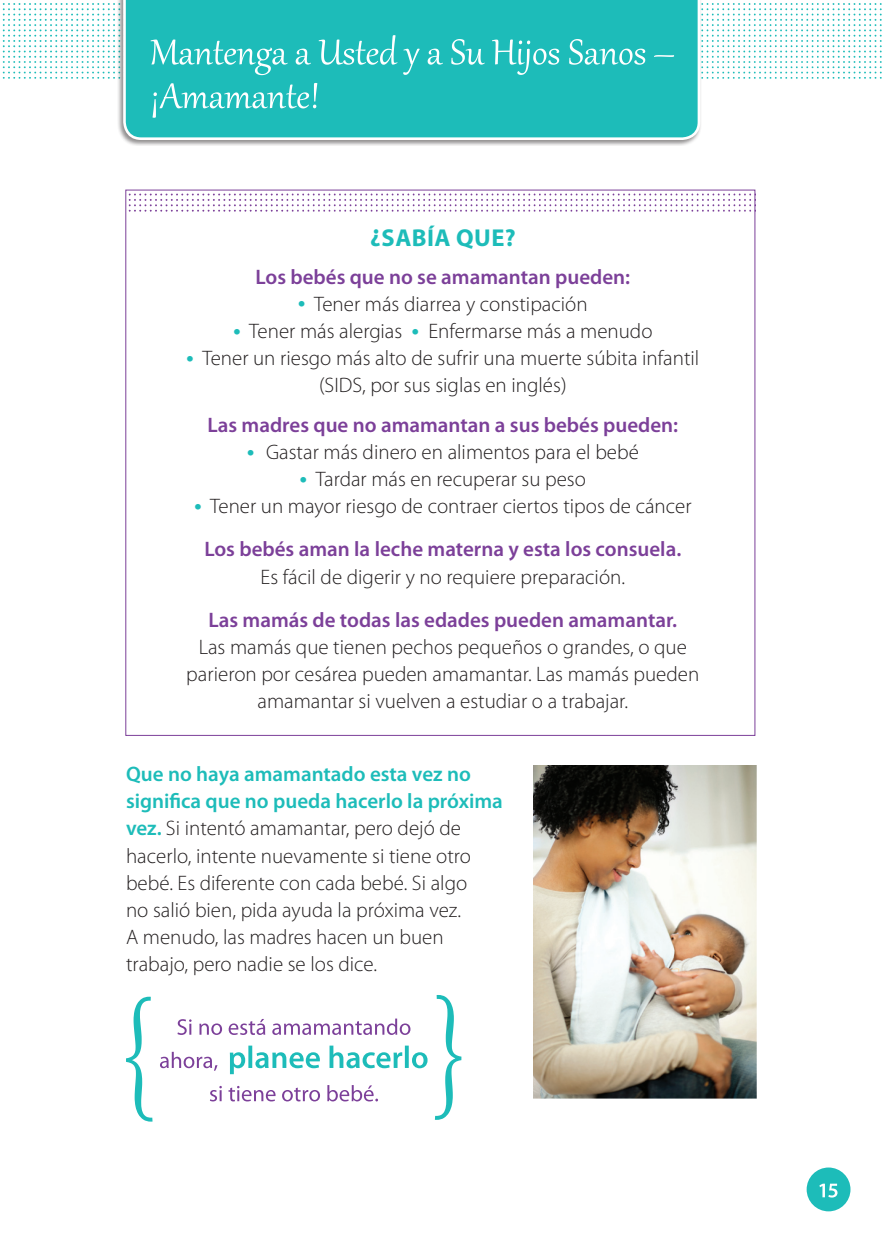
<style>
.page{position:relative;width:882px;height:1260px;background:#fff}
.page>*{position:absolute;margin:0;border:0;box-sizing:border-box;transform-origin:0 0}
.t1{font:700 24.5px "Myriad Pro";letter-spacing:.02em;color:#1dbcb9}
.Minion_body_PP{font:300 21px/27.1px "Myriad Pro";color:#231f20;text-align:center}
.t2{font:600 21px/27.1px "Myriad Pro";color:#7c4099;text-align:center}
.s1{font-size:31.5px;color:#1dbcb9}
.s2{font-weight:300;color:#231f20}
.s3{font-weight:600;color:#7c4099}
.s4{font-weight:600;color:#1dbcb9}
</style>
<div class="page">
<img style="left:2px;top:3px;width:880px;height:76px">
<img style="left:534px;top:765px;width:222px;height:333px">
<div style="left:807px;top:1168px;width:43px;height:43px;background:#1dbcb9;border-radius:50%"></div>
<svg style="left:819px;top:1184px;width:19px;height:14px"></svg>
<img style="left:128px;top:193px;width:627px;height:21px">
<div style="left:117px;top:0;width:585px;height:146px;background:#231f20;opacity:.5"></div>
<div style="left:122px;top:0;width:580px;height:141px;background:#1dbcb9"></div>
<svg style="left:153px;top:83px;width:164px;height:35px;background:#42c7c4"></svg>
<svg style="left:151px;top:35px;width:523px;height:40px;background:#3bc4c2"></svg>
<svg style="left:210px;top:1085px;width:168px;height:16px"></svg>
<svg style="left:230px;top:1046px;width:198px;height:28px"></svg>
<svg style="left:160px;top:1052px;width:57px;height:19px"></svg>
<svg style="left:177px;top:1019px;width:233px;height:16px"></svg>
<svg style="left:126px;top:997px;width:27px;height:125px"></svg>
<svg style="left:435px;top:995px;width:26px;height:125px"></svg>
<p class="t1" style="left:370px;top:222px;width:147px">¿SABÍA QUE?</p>
<p class="t2" style="left:255px;top:262px;width:376px">Los bebés que no se amamantan pueden:</p>
<p class="Minion_body_PP" style="left:298px;top:290px;width:291px"><span class="s1">•</span> Tener más diarrea y constipación</p>
<p class="Minion_body_PP" style="left:233px;top:317px;width:421px"><span class="s1">•</span> Tener más alergias <span class="s1">•</span> Enfermarse más a menudo</p>
<p class="Minion_body_PP" style="left:186px;top:344px;width:515px"><span class="s1">•</span> Tener un riesgo más alto de sufrir una muerte súbita infantil (SIDS, por sus siglas en inglés)</p>
<p class="t2" style="left:207px;top:411px;width:472px">Las madres que no amamantan a sus bebés pueden:</p>
<p class="Minion_body_PP" style="left:247px;top:438px;width:394px"><span class="s1">•</span> Gastar más dinero en alimentos para el bebé</p>
<p class="Minion_body_PP" style="left:300px;top:465px;width:288px"><span class="s1">•</span> Tardar más en recuperar su peso</p>
<p class="Minion_body_PP" style="left:194px;top:492px;width:499px"><span class="s1">•</span> Tener un mayor riesgo de contraer ciertos tipos de cáncer</p>
<p class="t2" style="left:204px;top:535px;width:478px">Los bebés aman la leche materna y esta los consuela.<br><span class="s2">Es fácil de digerir y no requiere preparación.</span></p>
<p class="Minion_body_PP" style="left:186px;top:606px;width:515px"><span class="s3">Las mamás de todas las edades pueden amamantar.<br></span>Las mamás que tienen pechos pequeños o grandes, o que parieron por cesárea pueden amamantar. Las mamás pueden amamantar si vuelven a estudiar o a trabajar.</p>
<p class="Minion_body_PP" style="left:126px;top:760px;width:378px;text-align:left"><span class="s4">Que no haya amamantado esta vez no significa que no pueda hacerlo la próxima vez.</span> Si intentó amamantar, pero dejó de hacerlo, intente nuevamente si tiene otro bebé. Es diferente con cada bebé. Si algo<br>no salió bien, pida ayuda la próxima vez.<br>A menudo, las madres hacen un buen trabajo, pero nadie se los dice.</p>
</div>
